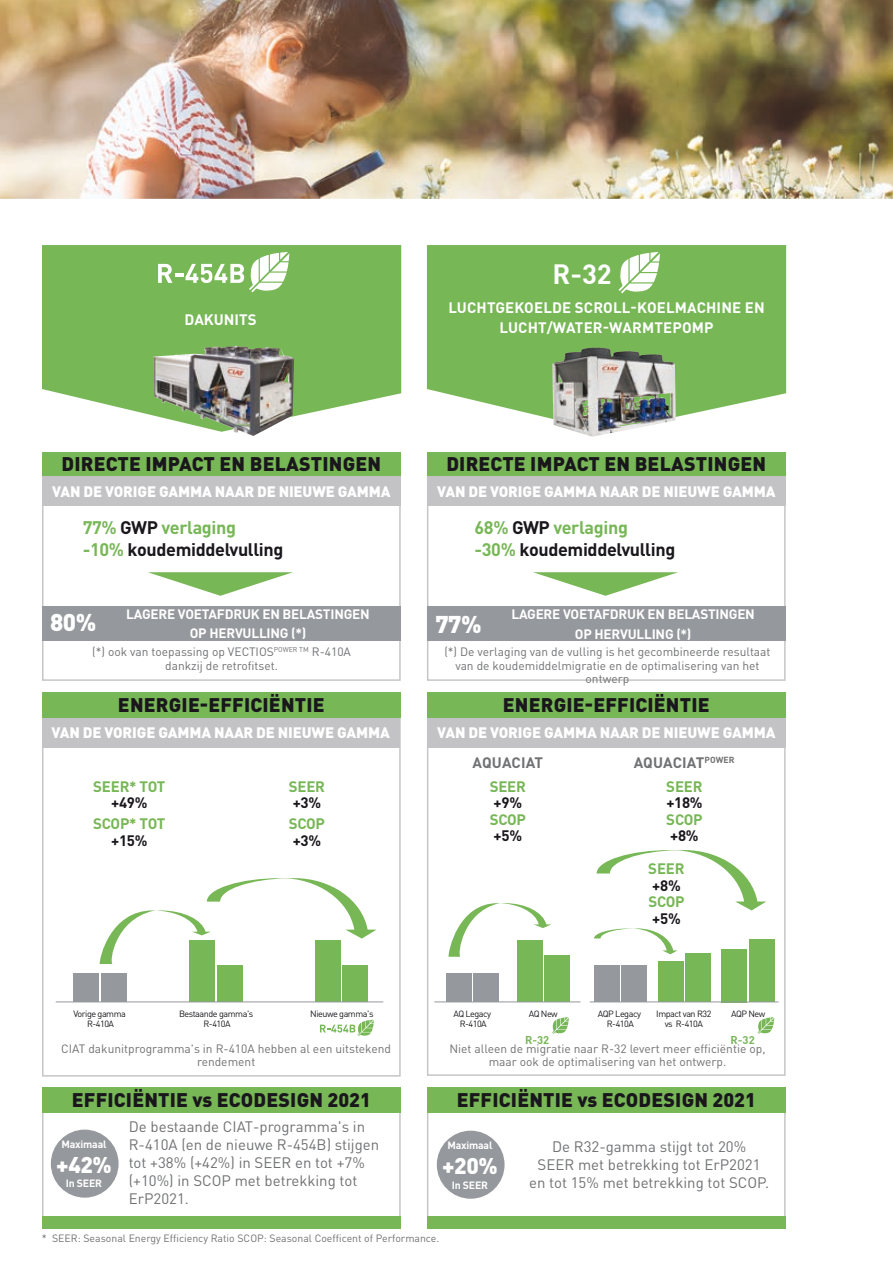
<style>
.page{position:relative;width:893px;height:1263px;background:#fff}
.page>*{position:absolute;margin:0;border:0;box-sizing:border-box;transform-origin:0 0}
.t1{font:700 27.3px "DIN";color:#fff}
.t2{font:900 24px "DIN Pro";color:#fff}
.t3{font:900 22.5px "DIN Pro";color:#fff}
.t4{font:900 19.5px "DIN Pro";letter-spacing:.01em;color:#1a171c}
.t5{font:700 18px/21.6px "DIN Pro";letter-spacing:-.02em;color:#1a171c}
.t6{font:15px/18px "DIN Pro";color:#707173}
.t7{font:900 15px "DIN Pro";letter-spacing:-.01em;color:#fff}
.t8{font:700 15px/19.5px "DIN Pro";letter-spacing:.01em;color:#fff;text-align:center}
.t9{font:700 15px "DIN Pro";letter-spacing:-.01em;color:#77b756}
.t10{font:700 15px "DIN Pro";color:#1a171c}
.t11{font:700 15px "DIN Pro";letter-spacing:.01em;color:#707173}
.t12{font:700 13.5px/19.5px "DIN Pro";letter-spacing:-.015em;color:#fff;text-align:center}
.t13{font:12px/13.5px "DIN Pro";color:#707173;text-align:center}
.t14{font:700 11.1px "DIN";color:#77b756}
.t15{font:10.5px "DIN Pro";color:#707173}
.t16{font:700 10.5px "DIN Pro";letter-spacing:-.02em;color:#fff}
.t17{font:9px/10.5px "DIN Pro";letter-spacing:-.05em;color:#1a171c;text-align:center}
.s1{color:#77b756}
</style>
<div class="page">
<div style="left:427px;top:454px;width:359px;height:227px;border:2px solid #c6c6c7"></div>
<div style="left:427px;top:700px;width:359px;height:376px;border:2px solid #c6c6c7"></div>
<div style="left:42px;top:454px;width:359px;height:227px;border:2px solid #c6c6c7"></div>
<div style="left:42px;top:706px;width:359px;height:370px;border:2px solid #c6c6c7"></div>
<div style="left:42px;top:245px;width:359px;height:172px;background:#77b756"></div>
<div style="left:427px;top:245px;width:359px;height:174px;background:#77b756"></div>
<div style="left:427px;top:607px;width:359px;height:34px;background:#95989c"></div>
<div style="left:42px;top:1087px;width:359px;height:25px;background:#77b756"></div>
<div style="left:427px;top:1087px;width:359px;height:25px;background:#77b756"></div>
<div style="left:42px;top:692px;width:359px;height:25px;background:#77b756"></div>
<div style="left:427px;top:692px;width:359px;height:25px;background:#77b756"></div>
<div style="left:42px;top:452px;width:359px;height:24px;background:#77b756"></div>
<div style="left:427px;top:452px;width:359px;height:24px;background:#77b756"></div>
<div style="left:42px;top:607px;width:359px;height:34px;background:#95989c"></div>
<div style="left:42px;top:1216px;width:359px;height:12px;background:#77b756"></div>
<div style="left:427px;top:1216px;width:359px;height:12px;background:#77b756"></div>
<div style="left:51px;top:1129px;width:68px;height:69px;background:#95989c;border-radius:50%"></div>
<div style="left:437px;top:1131px;width:68px;height:68px;background:#95989c;border-radius:50%"></div>
<svg style="left:533px;top:572px;width:145px;height:24px"></svg>
<svg style="left:148px;top:572px;width:145px;height:24px"></svg>
<svg style="left:158px;top:252px;width:131px;height:40px"></svg>
<svg style="left:618px;top:252px;width:42px;height:41px"></svg>
<div style="left:42px;top:476px;width:359px;height:30px;background:#c3c2c4"></div>
<div style="left:427px;top:476px;width:359px;height:30px;background:#c3c2c4"></div>
<div style="left:42px;top:718px;width:357px;height:29px;background:#c3c2c4"></div>
<div style="left:427px;top:718px;width:359px;height:29px;background:#c3c2c4"></div>
<img style="left:154px;top:346px;width:140px;height:90px">
<div style="left:446px;top:973px;width:25px;height:29px;background:#95989c"></div>
<div style="left:473px;top:973px;width:26px;height:29px;background:#95989c"></div>
<div style="left:594px;top:965px;width:25px;height:37px;background:#95989c"></div>
<div style="left:621px;top:965px;width:26px;height:37px;background:#95989c"></div>
<div style="left:517px;top:940px;width:25px;height:62px;background:#77b756"></div>
<div style="left:544px;top:955px;width:26px;height:47px;background:#77b756"></div>
<div style="left:721px;top:949px;width:26px;height:53px;background:#77b756"></div>
<div style="left:749px;top:939px;width:25px;height:63px;background:#77b756"></div>
<div style="left:658px;top:961px;width:26px;height:41px;background:#77b756"></div>
<div style="left:685px;top:953px;width:26px;height:49px;background:#77b756"></div>
<svg style="left:448px;top:903px;width:103px;height:54px"></svg>
<svg style="left:594px;top:928px;width:84px;height:26px"></svg>
<hr style="left:434px;top:1001px;width:146px;height:1px;background:#95989c">
<hr style="left:590px;top:1001px;width:188px;height:1px;background:#95989c">
<div style="left:74px;top:973px;width:25px;height:29px;background:#95989c"></div>
<div style="left:101px;top:973px;width:25px;height:29px;background:#95989c"></div>
<div style="left:315px;top:940px;width:26px;height:62px;background:#77b756"></div>
<div style="left:342px;top:965px;width:26px;height:37px;background:#77b756"></div>
<div style="left:190px;top:940px;width:25px;height:62px;background:#77b756"></div>
<div style="left:217px;top:965px;width:25px;height:37px;background:#77b756"></div>
<svg style="left:99px;top:878px;width:278px;height:86px"></svg>
<svg style="left:597px;top:850px;width:169px;height:60px"></svg>
<hr style="left:56px;top:1001px;width:327px;height:1px;background:#95989c">
<svg style="left:320px;top:1020px;width:54px;height:16px"></svg>
<svg style="left:757px;top:1017px;width:17px;height:17px"></svg>
<svg style="left:552px;top:1017px;width:17px;height:17px"></svg>
<img style="left:552px;top:347px;width:124px;height:90px">
<img style="left:0;top:0;width:893px;height:199px">
<p class="t8" style="left:185px;top:309px;width:73px">DAKUNITS</p>
<h1 class="t1" style="left:552px;top:256px;width:61px">R-32</h1>
<p class="t8" style="left:448px;top:297px;width:318px">LUCHTGEKOELDE SCROLL-KOELMACHINE EN<br>LUCHT/WATER-WARMTEPOMP</p>
<h3 class="t4" style="left:61px;top:451px;width:321px">DIRECTE IMPACT EN BELASTINGEN</h3>
<h3 class="t4" style="left:446px;top:451px;width:321px">DIRECTE IMPACT EN BELASTINGEN</h3>
<p class="t7" style="left:52px;top:481px;width:340px">VAN DE VORIGE GAMMA NAAR DE NIEUWE GAMMA</p>
<p class="t7" style="left:437px;top:481px;width:340px">VAN DE VORIGE GAMMA NAAR DE NIEUWE GAMMA</p>
<h3 class="t5" style="left:83px;top:516px;width:202px"><span class="s1">77%</span> GWP <span class="s1">verlaging<br>-10%</span> koudemiddelvulling</h3>
<h3 class="t5" style="left:475px;top:516px;width:202px"><span class="s1">68%</span> GWP <span class="s1">verlaging<br>-30%</span> koudemiddelvulling</h3>
<h2 class="t2" style="left:50px;top:606px;width:48px">80%</h2>
<p class="t12" style="left:126px;top:604px;width:245px">LAGERE VOETAFDRUK EN BELASTINGEN<br>OP HERVULLING (*)</p>
<h2 class="t2" style="left:435px;top:608px;width:48px">77%</h2>
<p class="t12" style="left:511px;top:604px;width:245px">LAGERE VOETAFDRUK EN BELASTINGEN</p>
<p class="t12" style="left:575px;top:623px;width:118px">OP HERVULLING (*)</p>
<p class="t13" style="left:92px;top:645px;width:260px">(*) ook van toepassing op VECTIOS<sup>POWER</sup> <sup>TM</sup> R-410A dankzij de retrofitset.</p>
<p class="t13" style="left:444px;top:645px;width:328px">(*) De verlaging van de vulling is het gecombineerde resultaat van de koudemiddelmigratie en de optimalisering van het ontwerp</p>
<h3 class="t4" style="left:118px;top:692px;width:208px">ENERGIE-EFFICIËNTIE</h3>
<h3 class="t4" style="left:503px;top:692px;width:208px">ENERGIE-EFFICIËNTIE</h3>
<p class="t7" style="left:51px;top:723px;width:340px">VAN DE VORIGE GAMMA NAAR DE NIEUWE GAMMA</p>
<p class="t7" style="left:437px;top:723px;width:340px">VAN DE VORIGE GAMMA NAAR DE NIEUWE GAMMA</p>
<p class="t9" style="left:93px;top:776px;width:74px">SEER* TOT</p>
<p class="t10" style="left:111px;top:793px;width:38px">+49%</p>
<p class="t9" style="left:93px;top:813px;width:74px">SCOP* TOT</p>
<p class="t10" style="left:111px;top:830px;width:38px">+15%</p>
<p class="t9" style="left:289px;top:776px;width:38px">SEER</p>
<p class="t10" style="left:293px;top:793px;width:30px">+3%</p>
<p class="t9" style="left:289px;top:813px;width:38px">SCOP</p>
<p class="t10" style="left:293px;top:830px;width:30px">+3%</p>
<p class="t17" style="left:73px;top:1008px;width:54px">Vorige gamma<br>R-410A</p>
<p class="t17" style="left:179px;top:1008px;width:76px">Bestaande gamma's<br>R-410A</p>
<p class="t17" style="left:310px;top:1008px;width:65px">Nieuwe gamma's</p>
<p class="t13" style="left:61px;top:1041px;width:331px">CIAT dakunitprogramma's in R-410A hebben al een uitstekend rendement</p>
<p class="t11" style="left:472px;top:752px;width:72px">AQUACIAT</p>
<p class="t11" style="left:634px;top:752px;width:102px">AQUACIAT<sup>POWER</sup></p>
<p class="t9" style="left:490px;top:776px;width:38px">SEER</p>
<p class="t10" style="left:494px;top:793px;width:30px">+9%</p>
<p class="t9" style="left:490px;top:809px;width:38px">SCOP</p>
<p class="t10" style="left:494px;top:826px;width:30px">+5%</p>
<p class="t9" style="left:666px;top:776px;width:38px">SEER</p>
<p class="t10" style="left:666px;top:793px;width:38px">+18%</p>
<p class="t9" style="left:666px;top:809px;width:38px">SCOP</p>
<p class="t10" style="left:670px;top:826px;width:30px">+8%</p>
<p class="t9" style="left:648px;top:858px;width:38px">SEER</p>
<p class="t10" style="left:652px;top:875px;width:30px">+8%</p>
<p class="t9" style="left:648px;top:891px;width:38px">SCOP</p>
<p class="t10" style="left:652px;top:908px;width:30px">+5%</p>
<p class="t17" style="left:453px;top:1008px;width:39px">AQ Legacy<br>R-410A</p>
<p class="t17" style="left:598px;top:1008px;width:45px">AQP Legacy<br>R-410A</p>
<p class="t17" style="left:656px;top:1008px;width:57px">Impact van R32 vs R-410A</p>
<p class="t17" style="left:529px;top:1008px;width:31px">AQ New</p>
<p class="t17" style="left:731px;top:1008px;width:36px">AQP New</p>
<p class="t14" style="left:525px;top:1032px;width:26px">R-32</p>
<p class="t14" style="left:731px;top:1032px;width:26px">R-32</p>
<p class="t13" style="left:449px;top:1041px;width:318px">Niet alleen de migratie naar R-32 levert meer efficiëntie op, maar ook de optimalisering van het ontwerp.</p>
<h3 class="t4" style="left:72px;top:1087px;width:301px">EFFICIËNTIE vs ECODESIGN 2021</h3>
<h3 class="t4" style="left:457px;top:1087px;width:301px">EFFICIËNTIE vs ECODESIGN 2021</h3>
<p class="t16" style="left:62px;top:1137px;width:46px">Maximaal</p>
<h3 class="t3" style="left:56px;top:1150px;width:57px">+42%</h3>
<p class="t16" style="left:66px;top:1176px;width:38px">In SEER</p>
<p class="t6" style="left:129px;top:1116px;width:252px">De bestaande CIAT-programma's in<br>R-410A (en de nieuwe R-454B) stijgen tot +38% (+42%) in SEER en tot +7% (+10%) in SCOP met betrekking tot<br>ErP2021.</p>
<p class="t16" style="left:448px;top:1138px;width:46px">Maximaal</p>
<h3 class="t3" style="left:442px;top:1151px;width:57px">+20%</h3>
<p class="t16" style="left:452px;top:1177px;width:38px">In SEER</p>
<p class="t15" style="left:42px;top:1231px;width:399px">* SEER: Seasonal Energy Efficiency Ratio SCOP: Seasonal Coefficent of Performance.</p>
<p class="t6" style="left:529px;top:1137px;width:241px;text-align:center">De R32-gamma stijgt tot 20%<br>SEER met betrekking tot ErP2021 en tot 15% met betrekking tot SCOP.</p>
</div>
